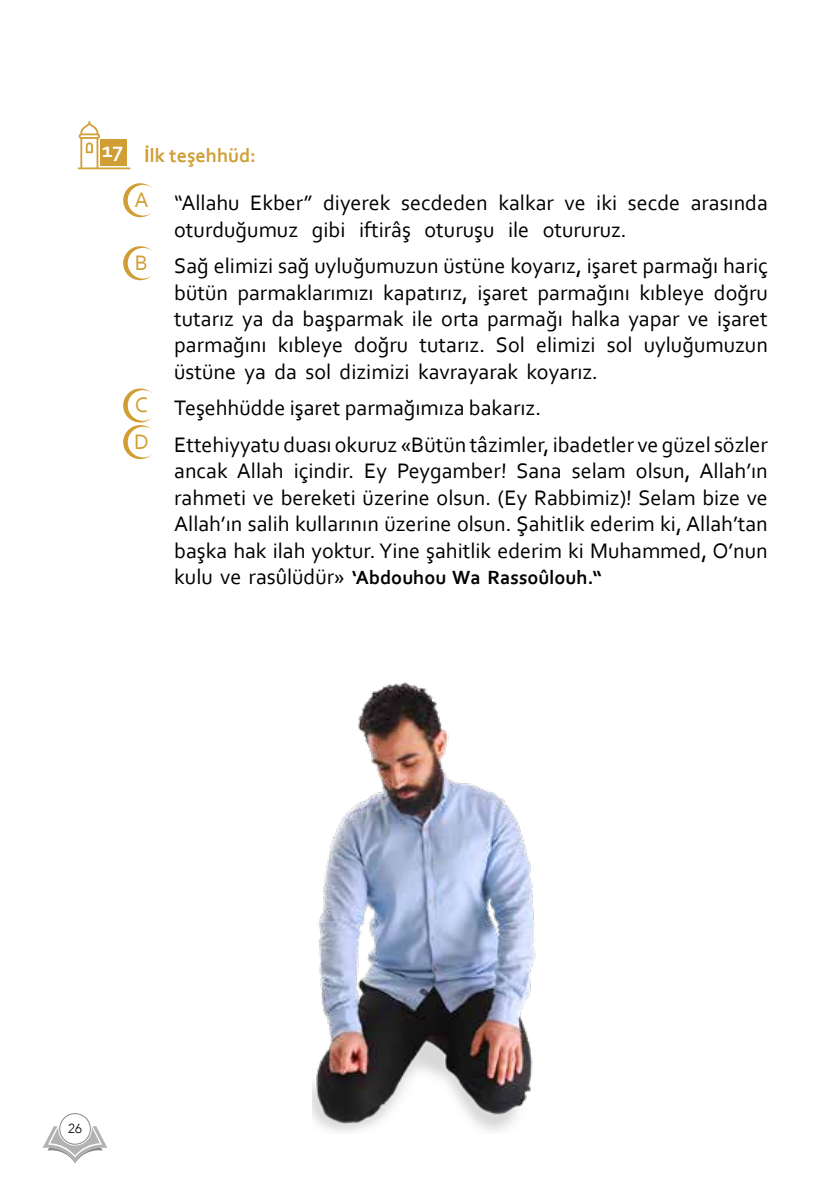
<style>
.page{position:relative;width:840px;height:1191px;background:#fff}
.page>*{position:absolute;margin:0;border:0;box-sizing:border-box;transform-origin:0 0}
.t1{font:22px/26.4px "Corbel";color:#000}
.t2{font:700 20px "Corbel";color:#000}
.t3{font:700 20px "Corbel";color:#d09e35}
.t4{font:300 13.2px "Avenir";color:#000}
.s1{color:#d09e35}
.s2{font-weight:400;font-size:22px}
</style>
<div class="page">
<svg style="left:78px;top:121px;width:52px;height:48px"></svg>
<div style="left:100px;top:140px;width:27px;height:26px;background:#d09e35"></div>
<svg style="left:123px;top:183px;width:34px;height:34px"></svg>
<div style="left:128px;top:185px;width:30px;height:30px;background:#fff;border-radius:50%"></div>
<svg style="left:123px;top:246px;width:34px;height:34px"></svg>
<div style="left:128px;top:248px;width:30px;height:30px;background:#fff;border-radius:50%"></div>
<svg style="left:123px;top:388px;width:34px;height:34px"></svg>
<div style="left:128px;top:390px;width:30px;height:31px;background:#fff;border-radius:50%"></div>
<svg style="left:123px;top:425px;width:34px;height:34px"></svg>
<div style="left:128px;top:427px;width:30px;height:30px;background:#fff;border-radius:50%"></div>
<img style="left:312px;top:682px;width:224px;height:450px">
<svg style="left:43px;top:1126px;width:64px;height:37px"></svg>
<div style="left:60px;top:1113px;width:30px;height:31px;background:#fff;border-radius:50%"></div>
<div style="left:59px;top:1113px;width:31px;height:31px;border:1px solid #878787;border-radius:50%"></div>
<p class="t3" style="left:102px;top:143px;width:155px"><sup>17</sup> İlk teşehhüd:</p>
<p class="t1" style="left:174px;top:189px;width:595px;text-indent:-40px"><span class="s1">A</span> “Allahu Ekber” diyerek secdeden kalkar ve iki secde arasında oturduğumuz gibi iftirâş oturuşu ile otururuz.</p>
<p class="t1" style="left:174px;top:252px;width:595px;text-align:justify;text-indent:-39px"><span class="s1">B</span> Sağ elimizi sağ uyluğumuzun üstüne koyarız, işaret parmağı hariç bütün parmaklarımızı kapatırız, işaret parmağını kıbleye doğru tutarız ya da başparmak ile orta parmağı halka yapar ve işaret parmağını kıbleye doğru tutarız. Sol elimizi sol uyluğumuzun üstüne ya da sol dizimizi kavrayarak koyarız.</p>
<p class="t1" style="left:134px;top:389px;width:635px;line-height:36.6px"><span class="s1">C</span> Teşehhüdde işaret parmağımıza bakarız.<br><span class="s1">D</span> Ettehiyyatu duası okuruz «Bütün tâzimler, ibadetler ve güzel sözler</p>
<p class="t1" style="left:174px;top:457px;width:595px;text-align:justify">ancak Allah içindir. Ey Peygamber! Sana selam olsun, Allah’ın rahmeti ve bereketi üzerine olsun. (Ey Rabbimiz)! Selam bize ve Allah’ın salih kullarının üzerine olsun. Şahitlik ederim ki, Allah’tan başka hak ilah yoktur. Yine şahitlik ederim ki Muhammed, O’nun</p>
<p class="t2" style="left:174px;top:565px;width:429px"><span class="s2">kulu ve rasûlüdür»</span> ‘Abdouhou Wa Rassoûlouh.“</p>
<p class="t4" style="left:68px;top:1120px;width:15px">26</p>
</div>
